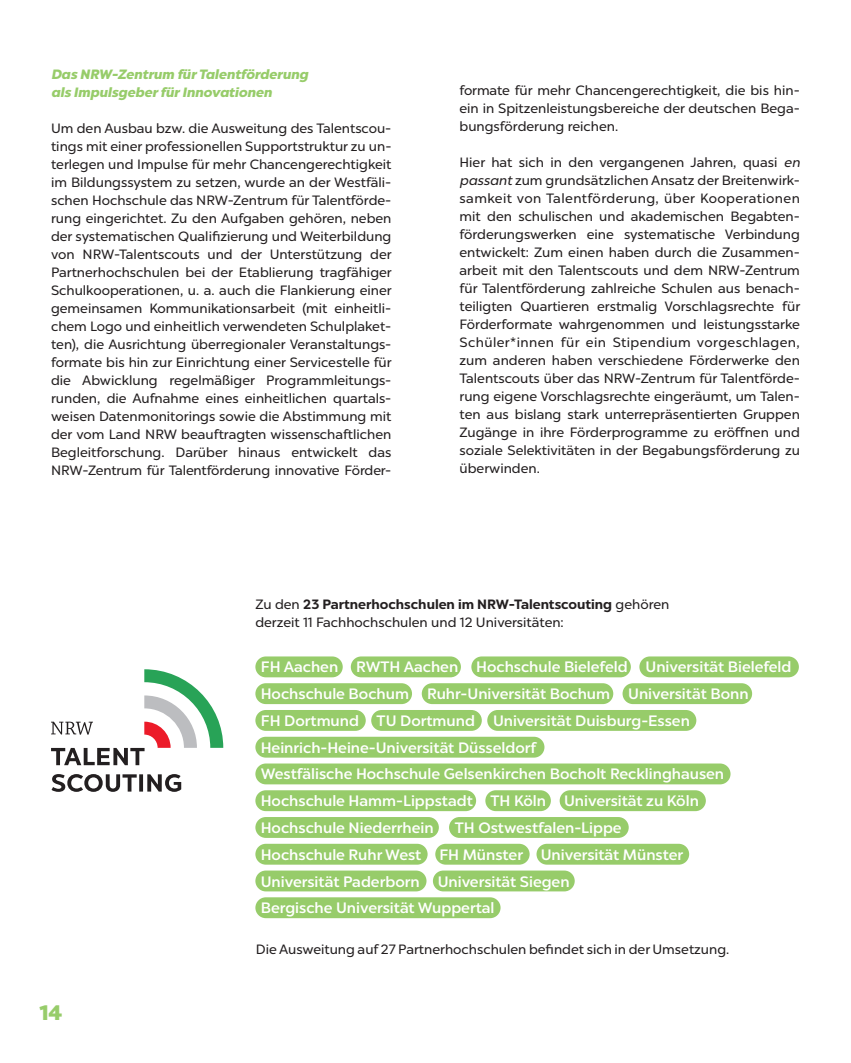
<style>
.page{position:relative;width:851px;height:1063px;background:#fff}
.page>*{position:absolute;margin:0;border:0;box-sizing:border-box;transform-origin:0 0}
.t1{font:800 21px "Chronica Pro";color:#97cc6a}
.t2{font:500 15px/26.8px "Chronica Pro";color:#fff}
.t3{font:13.5px/18px "Chronica Pro";color:#231f20;text-align:justify}
.t4{font:13.5px/18px "Chronica Pro Black It";color:#97cc6a}
.s1{font-family:"Chronica Pro Regular It"}
.s2{font-weight:700}
</style>
<div class="page">
<svg style="left:52px;top:774px;width:129px;height:18px"></svg>
<svg style="left:51px;top:669px;width:172px;height:96px"></svg>
<div style="left:255px;top:710px;width:110px;height:21px;background:#97cc6a;border-radius:10px"></div>
<div style="left:371px;top:710px;width:110px;height:21px;background:#97cc6a;border-radius:10px"></div>
<div style="left:487px;top:710px;width:209px;height:21px;background:#97cc6a;border-radius:10px"></div>
<div style="left:255px;top:683px;width:157px;height:21px;background:#97cc6a;border-radius:10px"></div>
<div style="left:421px;top:683px;width:192px;height:21px;background:#97cc6a;border-radius:10px"></div>
<div style="left:622px;top:683px;width:130px;height:21px;background:#97cc6a;border-radius:10px"></div>
<div style="left:255px;top:737px;width:289px;height:21px;background:#97cc6a;border-radius:10px"></div>
<div style="left:255px;top:764px;width:475px;height:20px;background:#97cc6a;border-radius:10px"></div>
<div style="left:255px;top:817px;width:184px;height:21px;background:#97cc6a;border-radius:10px"></div>
<div style="left:449px;top:817px;width:179px;height:21px;background:#97cc6a;border-radius:10px"></div>
<div style="left:255px;top:790px;width:221px;height:21px;background:#97cc6a;border-radius:10px"></div>
<div style="left:485px;top:790px;width:65px;height:21px;background:#97cc6a;border-radius:10px"></div>
<div style="left:559px;top:790px;width:146px;height:21px;background:#97cc6a;border-radius:10px"></div>
<div style="left:435px;top:844px;width:94px;height:21px;background:#97cc6a;border-radius:10px"></div>
<div style="left:536px;top:844px;width:153px;height:21px;background:#97cc6a;border-radius:10px"></div>
<div style="left:255px;top:844px;width:172px;height:21px;background:#97cc6a;border-radius:10px"></div>
<div style="left:255px;top:897px;width:245px;height:21px;background:#97cc6a;border-radius:10px"></div>
<div style="left:255px;top:871px;width:171px;height:20px;background:#97cc6a;border-radius:10px"></div>
<div style="left:433px;top:871px;width:141px;height:20px;background:#97cc6a;border-radius:10px"></div>
<div style="left:255px;top:656px;width:87px;height:21px;background:#97cc6a;border-radius:10px"></div>
<div style="left:351px;top:656px;width:110px;height:21px;background:#97cc6a;border-radius:10px"></div>
<div style="left:471px;top:656px;width:159px;height:21px;background:#97cc6a;border-radius:10px"></div>
<div style="left:639px;top:656px;width:159px;height:21px;background:#97cc6a;border-radius:10px"></div>
<p class="t4" style="left:51px;top:65px;width:258px">Das NRW-Zentrum für Talentförderung als Impulsgeber für Innovationen</p>
<p class="t3" style="left:51px;top:119px;width:342px">Um den Ausbau bzw. die Ausweitung des Talentscou&shy;tings mit einer professionellen Supportstruktur zu un&shy;terlegen und Impulse für mehr Chancengerechtigkeit im Bildungssystem zu setzen, wurde an der Westfäli&shy;schen Hochschule das NRW-Zentrum für Talentförde&shy;rung eingerichtet. Zu den Aufgaben gehören, neben der systematischen Qualifizierung und Weiterbildung von NRW-Talentscouts und der Unterstützung der Partnerhochschulen bei der Etablierung tragfähiger Schulkooperationen, u. a. auch die Flankierung einer gemeinsamen Kommunikationsarbeit (mit einheitli&shy;chem Logo und einheitlich verwendeten Schulplaket&shy;ten), die Ausrichtung überregionaler Veranstaltungs&shy;formate bis hin zur Einrichtung einer Servicestelle für die Abwicklung regelmäßiger Programmleitungs&shy;runden, die Aufnahme eines einheitlichen quartals&shy;weisen Datenmonitorings sowie die Abstimmung mit der vom Land NRW beauftragten wissenschaftlichen Begleitforschung. Darüber hinaus entwickelt das NRW-Zentrum für Talentförderung innovative Förder-</p>
<p class="t3" style="left:459px;top:81px;width:342px">formate für mehr Chancengerechtigkeit, die bis hin&shy;ein in Spitzenleistungsbereiche der deutschen Bega&shy;bungsförderung reichen.</p>
<p class="t3" style="left:459px;top:153px;width:342px">Hier hat sich in den vergangenen Jahren, quasi <span class="s1">en passant</span> zum grundsätzlichen Ansatz der Breitenwirk&shy;samkeit von Talentförderung, über Kooperationen mit den schulischen und akademischen Begabten&shy;förderungswerken eine systematische Verbindung entwickelt: Zum einen haben durch die Zusammen&shy;arbeit mit den Talentscouts und dem NRW-Zentrum für Talentförderung zahlreiche Schulen aus benach&shy;teiligten Quartieren erstmalig Vorschlagsrechte für Förderformate wahrgenommen und leistungsstarke Schüler*innen für ein Stipendium vorgeschlagen, zum anderen haben verschiedene Förderwerke den Talentscouts über das NRW-Zentrum für Talentförde&shy;rung eigene Vorschlagsrechte eingeräumt, um Talen&shy;ten aus bislang stark unterrepräsentierten Gruppen Zugänge in ihre Förderprogramme zu eröffnen und soziale Selektivitäten in der Begabungsförderung zu überwinden.</p>
<p class="t3" style="left:255px;top:596px;width:415px">Zu den <span class="s2">23 Partnerhochschulen im NRW-Talentscouting</span> gehören derzeit 11 Fachhochschulen und 12 Universitäten:</p>
<p class="t2" style="left:261px;top:654px;width:532px">FH Aachen RWTH Aachen Hochschule Bielefeld Universität Bielefeld Hochschule Bochum Ruhr-Universität Bochum Universität Bonn<br>FH Dortmund TU Dortmund Universität Duisburg-Essen Heinrich-Heine-Universität Düsseldorf<br>Westfälische Hochschule Gelsenkirchen Bocholt Recklinghausen Hochschule Hamm-Lippstadt TH Köln Universität zu Köln<br>Hochschule Niederrhein</p>
<p class="t2" style="left:261px;top:814px;width:424px;text-indent:194px">TH Ostwestfalen-Lippe Hochschule Ruhr West FH Münster Universität Münster Universität Paderborn Universität Siegen<br>Bergische Universität Wuppertal</p>
<h1 class="t1" style="left:40px;top:999px;width:24px">14</h1>
<p class="t3" style="left:256px;top:941px;width:475px">Die Ausweitung auf 27 Partnerhochschulen befindet sich in der Umsetzung.</p>
</div>
